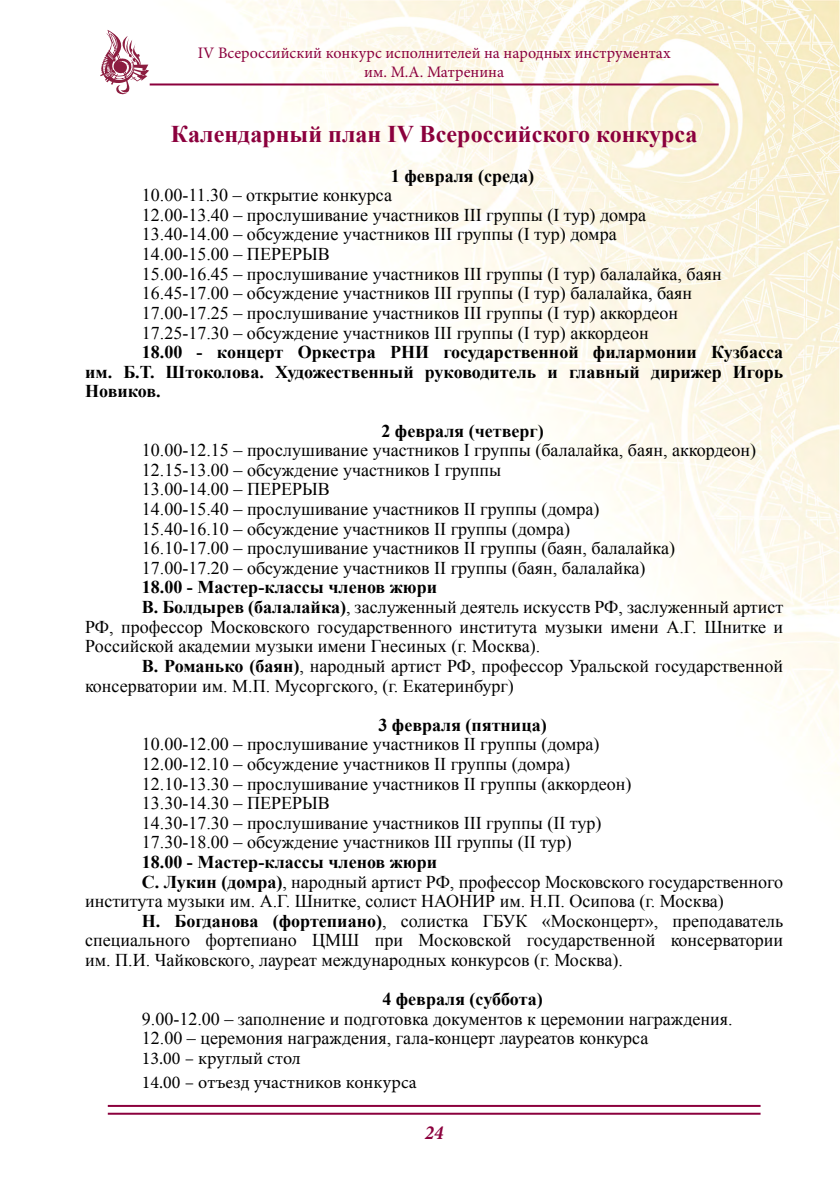
<style>
.page{position:relative;width:840px;height:1191px;background:#fff}
.page>*{position:absolute;margin:0;border:0;box-sizing:border-box;transform-origin:0 0}
.t1{font:700 24px "Times New Roman";color:#8b003d}
.t2{font:italic 700 condensed 20px "Minion Pro";color:#8b003d}
.t3{font:18px/19.6px "Times New Roman";color:#000}
.t4{font:700 18px/19.6px "Times New Roman";color:#000;text-align:justify}
.t5{font:18px/24px "Minion Pro";color:#000}
.t6{font:16px/19.2px "Minion Pro";color:#8b003d;text-align:center}
.s1{font-weight:700}
</style>
<div class="page">
<img style="left:149px;top:0;width:690px;height:778px">
<hr style="left:150px;top:83px;width:568px;height:2px;background:#8b003d">
<hr style="left:108px;top:1105px;width:652px;height:2px;background:#8b003d">
<hr style="left:108px;top:1112px;width:652px;height:2px;background:#8b003d">
<svg style="left:100px;top:30px;width:49px;height:65px"></svg>
<p class="t6" style="left:198px;top:44px;width:474px">IV Всероссийский конкурс исполнителей на народных инструментах им. М.А. Матренина</p>
<h1 class="t1" style="left:171px;top:118px;width:527px">Календарный план IV Всероссийского конкурса</h1>
<p class="t4" style="left:391px;top:165px;width:145px">1 февраля (среда)</p>
<p class="t3" style="left:142px;top:185px;width:581px">10.00-11.30 – открытие конкурса<br>12.00-13.40 – прослушивание участников III группы (I тур) домра 13.40-14.00 – обсуждение участников III группы (I тур) домра<br>14.00-15.00 – ПЕРЕРЫВ<br>15.00-16.45 – прослушивание участников III группы (I тур) балалайка, баян 16.45-17.00 – обсуждение участников III группы (I тур) балалайка, баян 17.00-17.25 – прослушивание участников III группы (I тур) аккордеон 17.25-17.30 – обсуждение участников III группы (I тур) аккордеон</p>
<p class="t4" style="left:85px;top:342px;width:699px;text-indent:57px">18.00 - концерт Оркестра РНИ государственной филармонии Кузбасса им. Б.Т. Штоколова. Художественный руководитель и главный дирижер Игорь Новиков.</p>
<p class="t4" style="left:381px;top:420px;width:164px">2 февраля (четверг)</p>
<p class="t3" style="left:142px;top:440px;width:615px">10.00-12.15 – прослушивание участников I группы (балалайка, баян, аккордеон)<br>12.15-13.00 – обсуждение участников I группы<br>13.00-14.00 – ПЕРЕРЫВ<br>14.00-15.40 – прослушивание участников II группы (домра)<br>15.40-16.10 – обсуждение участников II группы (домра)<br>16.10-17.00 – прослушивание участников II группы (баян, балалайка)<br>17.00-17.20 – обсуждение участников II группы (баян, балалайка)</p>
<p class="t4" style="left:142px;top:577px;width:296px">18.00 - Мастер-классы членов жюри</p>
<p class="t3" style="left:142px;top:597px;width:642px"><span class="s1">В. Болдырев (балалайка)</span>, заслуженный деятель искусств РФ, заслуженный артист</p>
<p class="t3" style="left:85px;top:616px;width:699px">РФ, профессор Московского государственного института музыки имени А.Г. Шнитке и</p>
<p class="t3" style="left:85px;top:636px;width:456px">Российской академии музыки имени Гнесиных (г. Москва).</p>
<p class="t3" style="left:142px;top:656px;width:642px"><span class="s1">В. Романько (баян)</span>, народный артист РФ, профессор Уральской государственной</p>
<p class="t3" style="left:85px;top:675px;width:430px">консерватории им. М.П. Мусоргского, (г. Екатеринбург)</p>
<p class="t4" style="left:378px;top:714px;width:170px">3 февраля (пятница)</p>
<p class="t3" style="left:142px;top:734px;width:491px">10.00-12.00 – прослушивание участников II группы (домра)<br>12.00-12.10 – обсуждение участников II группы (домра)<br>12.10-13.30 – прослушивание участников II группы (аккордеон)<br>13.30-14.30 – ПЕРЕРЫВ<br>14.30-17.30 – прослушивание участников III группы (II тур)<br>17.30-18.00 – обсуждение участников III группы (II тур)</p>
<p class="t4" style="left:142px;top:851px;width:296px">18.00 - Мастер-классы членов жюри</p>
<p class="t3" style="left:142px;top:871px;width:642px"><span class="s1">С. Лукин (домра)</span>, народный артист РФ, профессор Московского государственного</p>
<p class="t3" style="left:85px;top:891px;width:640px">института музыки им. А.Г. Шнитке, солист НАОНИР им. Н.П. Осипова (г. Москва)</p>
<p class="t3" style="left:142px;top:910px;width:642px"><span class="s1">Н. Богданова (фортепиано)</span>, солистка ГБУК «Москонцерт», преподаватель</p>
<p class="t3" style="left:85px;top:930px;width:699px">специального фортепиано ЦМШ при Московской государственной консерватории</p>
<p class="t3" style="left:85px;top:950px;width:539px">им. П.И. Чайковского, лауреат международных конкурсов (г. Москва).</p>
<p class="t4" style="left:382px;top:989px;width:162px">4 февраля (суббота)</p>
<p class="t3" style="left:142px;top:1008px;width:592px">9.00-12.00 – заполнение и подготовка документов к церемонии награждения.<br>12.00 – церемония награждения, гала-концерт лауреатов конкурса</p>
<p class="t5" style="left:142px;top:1046px;width:276px">13.00 – круглый стол<br>14.00 – отъезд участников конкурса</p>
<p class="t2" style="left:424px;top:1118px;width:20px">24</p>
</div>
